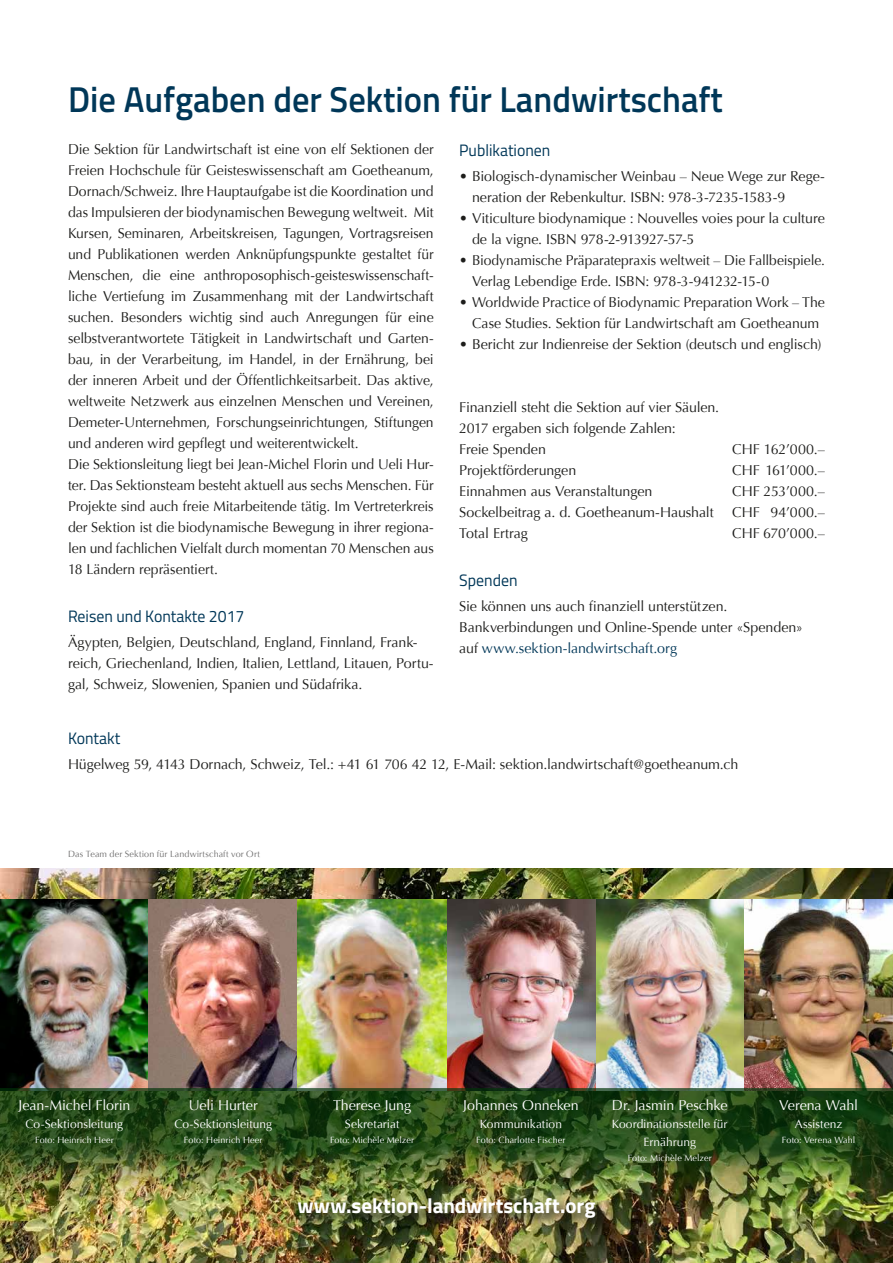
<style>
.page{position:relative;width:893px;height:1263px;background:#fff}
.page>*{position:absolute;margin:0;border:0;box-sizing:border-box;transform-origin:0 0}
.t1{font:600 36px "Titillium";color:#003758;scale:.96 1}
.t2{font:700 21px "Titillium";letter-spacing:-.005em;color:#fff}
.t3{font:16.5px "Titillium";color:#003758;scale:.96 1}
.t4{font:14.25px/21px "Optima";letter-spacing:-.005em;color:#1d1d1b}
.t5{font:14.25px "Optima";letter-spacing:-.01em;color:#fff}
.t6{font:12px/18px "Optima";color:#fff;text-align:center}
.t7{font:9px "Optima";letter-spacing:.01em;color:#fff}
.t8{font:9px "Optima";letter-spacing:.015em;color:#706f6f}
.s1{color:#003758}
</style>
<div class="page">
<img style="left:0;top:868px;width:893px;height:395px">
<img style="left:0;top:899px;width:893px;height:190px">
<img style="left:0;top:1089px;width:893px;height:123px">
<img style="left:295px;top:1195px;width:315px;height:37px">
<h1 class="t1" style="left:68px;top:72px;width:684px">Die Aufgaben der Sektion für Landwirtschaft</h1>
<p class="t4" style="left:68px;top:139px;width:367px">Die Sektion für Landwirtschaft ist eine von elf Sektionen der Freien Hochschule für Geisteswissenschaft am Goetheanum, Dornach/Schweiz. Ihre Hauptaufgabe ist die Koordination und das Impulsieren der biodynamischen Bewegung weltweit. Mit Kursen, Seminaren, Arbeitskreisen, Tagungen, Vortragsreisen und Publikationen werden Anknüpfungspunkte gestaltet für Menschen, die eine anthroposophisch-geisteswissenschaft&shy;liche Vertiefung im Zusammenhang mit der Landwirtschaft suchen. Besonders wichtig sind auch Anregungen für eine selbstverantwortete Tätigkeit in Landwirtschaft und Garten&shy;bau, in der Verarbeitung, im Handel, in der Ernährung, bei der inneren Arbeit und der Öffentlichkeitsarbeit. Das aktive, weltweite Netzwerk aus einzelnen Menschen und Vereinen, Demeter-Unternehmen, Forschungseinrichtungen, Stiftungen und anderen wird gepflegt und weiterentwickelt.<br>Die Sektionsleitung liegt bei Jean-Michel Florin und Ueli Hur&shy;ter. Das Sektionsteam besteht aktuell aus sechs Menschen. Für Projekte sind auch freie Mitarbeitende tätig. Im Vertreterkreis der Sektion ist die biodynamische Bewegung in ihrer regiona&shy;len und fachlichen Vielfalt durch momentan 70 Menschen aus 18 Ländern repräsentiert.</p>
<p class="t3" style="left:68px;top:604px;width:185px">Reisen und Kontakte 2017</p>
<p class="t4" style="left:68px;top:632px;width:367px">Ägypten, Belgien, Deutschland, England, Finnland, Frank&shy;reich, Griechenland, Indien, Italien, Lettland, Litauen, Portu&shy;gal, Schweiz, Slowenien, Spanien und Südafrika.</p>
<p class="t3" style="left:459px;top:138px;width:96px">Publikationen</p>
<p class="t4" style="left:472px;top:166px;width:354px;text-indent:-13px">• Biologisch-dynamischer Weinbau – Neue Wege zur Rege&shy;neration der Rebenkultur. ISBN: 978-3-7235-1583-9</p>
<p class="t4" style="left:472px;top:208px;width:354px;text-indent:-13px">• Viticulture biodynamique : Nouvelles voies pour la culture de la vigne. ISBN 978-2-913927-57-5</p>
<p class="t4" style="left:472px;top:250px;width:354px;text-indent:-13px">• Biodynamische Präparatepraxis weltweit – Die Fallbeispiele.<br>Verlag Lebendige Erde. ISBN: 978-3-941232-15-0</p>
<p class="t4" style="left:459px;top:292px;width:367px;text-align:center">• Worldwide Practice of Biodynamic Preparation Work – The<br>Case Studies. Sektion für Landwirtschaft am Goetheanum</p>
<p class="t4" style="left:459px;top:334px;width:364px">• Bericht zur Indienreise der Sektion (deutsch und englisch)</p>
<p class="t4" style="left:459px;top:397px;width:262px">Finanziell steht die Sektion auf vier Säulen.<br>2017 ergaben sich folgende Zahlen:<br>Freie Spenden</p>
<p class="t4" style="left:732px;top:439px;width:94px">CHF 162’000.–</p>
<p class="t4" style="left:459px;top:460px;width:119px">Projektförderungen</p>
<p class="t4" style="left:732px;top:460px;width:94px">CHF 161’000.–</p>
<p class="t4" style="left:459px;top:481px;width:195px">Einnahmen aus Veranstaltungen</p>
<p class="t4" style="left:732px;top:481px;width:94px">CHF 253’000.–</p>
<p class="t4" style="left:459px;top:502px;width:256px">Sockelbeitrag a. d. Goetheanum-Haushalt</p>
<p class="t4" style="left:732px;top:502px;width:94px">CHF 94’000.–</p>
<p class="t4" style="left:459px;top:523px;width:70px">Total Ertrag</p>
<p class="t4" style="left:732px;top:523px;width:94px">CHF 670’000.–</p>
<p class="t3" style="left:459px;top:568px;width:62px">Spenden</p>
<p class="t4" style="left:459px;top:596px;width:345px">Sie können uns auch finanziell unterstützen.<br>Bankverbindungen und Online-Spende unter «Spenden» auf <span class="s1">www.sektion-landwirtschaft.org</span></p>
<p class="t3" style="left:68px;top:726px;width:56px">Kontakt</p>
<p class="t4" style="left:68px;top:754px;width:672px">Hügelweg 59, 4143 Dornach, Schweiz, Tel.: +41 61 706 42 12, E-Mail: sektion.landwirtschaft@goetheanum.ch</p>
<p class="t8" style="left:68px;top:849px;width:193px">Das Team der Sektion für Landwirtschaft vor Ort</p>
<p class="t5" style="left:18px;top:1097px;width:113px">Jean-Michel Florin</p>
<p class="t6" style="left:26px;top:1115px;width:99px">Co-Sektionsleitung</p>
<p class="t7" style="left:35px;top:1135px;width:80px">Foto: Heinrich Heer</p>
<p class="t5" style="left:189px;top:1097px;width:71px">Ueli Hurter</p>
<p class="t6" style="left:174px;top:1115px;width:99px">Co-Sektionsleitung</p>
<p class="t7" style="left:184px;top:1135px;width:80px">Foto: Heinrich Heer</p>
<p class="t5" style="left:333px;top:1097px;width:80px">Therese Jung</p>
<p class="t6" style="left:345px;top:1115px;width:56px">Sekretariat</p>
<p class="t7" style="left:330px;top:1135px;width:86px">Foto: Michèle Melzer</p>
<p class="t5" style="left:463px;top:1097px;width:117px">Johannes Onneken</p>
<p class="t6" style="left:480px;top:1115px;width:84px">Kommunikation</p>
<p class="t7" style="left:476px;top:1135px;width:91px">Foto: Charlotte Fischer</p>
<h2 class="t2" style="left:297px;top:1190px;width:300px">www.sektion-landwirtschaft.org</h2>
<p class="t5" style="left:612px;top:1097px;width:117px">Dr. Jasmin Peschke</p>
<p class="t6" style="left:612px;top:1115px;width:117px">Koordinationsstelle für<br>Ernährung</p>
<p class="t7" style="left:628px;top:1153px;width:86px">Foto: Michèle Melzer</p>
<p class="t5" style="left:779px;top:1097px;width:80px">Verena Wahl</p>
<p class="t6" style="left:795px;top:1115px;width:49px">Assistenz</p>
<p class="t7" style="left:782px;top:1135px;width:75px">Foto: Verena Wahl</p>
</div>
